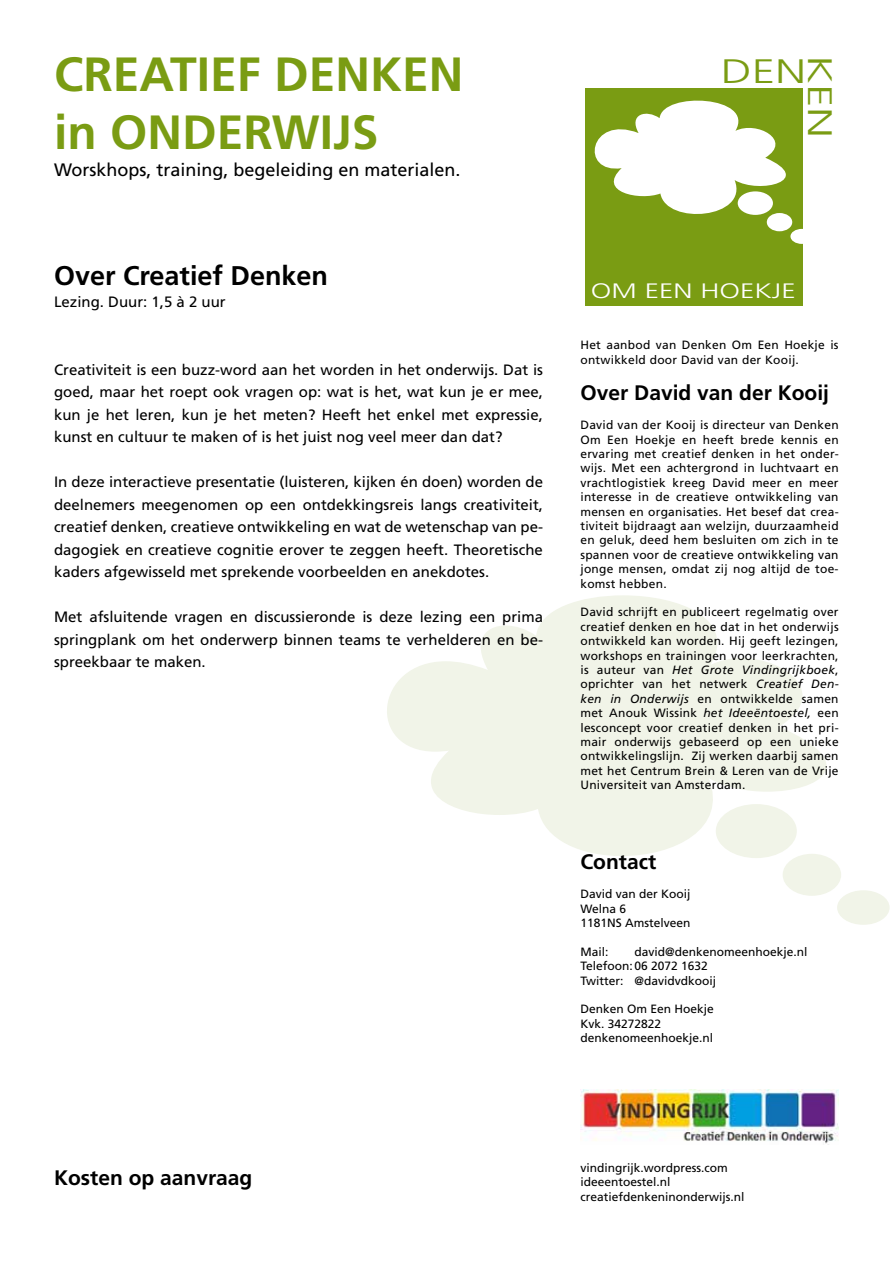
<style>
.page{position:relative;width:893px;height:1263px;background:#fff}
.page>*{position:absolute;margin:0;border:0;box-sizing:border-box;transform-origin:0 0}
.t1{font:700 48px/57.6px "Frutiger";color:#7a9c13}
.t2{font:300 33.9px "Frutiger";color:#7a9c13;scale:1.38 1}
.t3{font:700 27px "Frutiger";color:#000}
.t4{font:700 21px "Frutiger";color:#000}
.t5{font:300 20.85px "Frutiger";color:#fff;scale:1.37 1}
.t6{font:18px "Frutiger";color:#000}
.t7{font:15px/22.5px "Frutiger";color:#000;text-align:justify}
.t8{font:12px/14.4px "Frutiger";color:#000}
.t9{font:12px/14.4px "Frutiger";letter-spacing:.02em;color:#000}
.s1{font-style:italic}
</style>
<div class="page">
<img style="left:580px;top:1090px;width:259px;height:55px">
<svg style="left:387px;top:595px;width:440px;height:261px;fill:#f1f4e8"></svg>
<div style="left:716px;top:804px;width:81px;height:54px;background:#f1f4e8;border-radius:50%"></div>
<div style="left:783px;top:854px;width:58px;height:42px;background:#f1f4e8;border-radius:50%"></div>
<div style="left:837px;top:890px;width:53px;height:35px;background:#f1f4e8;border-radius:50%"></div>
<div style="left:585px;top:88px;width:218px;height:218px;background:#7a9c13"></div>
<svg style="left:594px;top:100px;width:199px;height:126px"></svg>
<div style="left:738px;top:191px;width:35px;height:24px;background:#fff;border-radius:50%"></div>
<div style="left:767px;top:213px;width:25px;height:18px;background:#fff;border-radius:50%"></div>
<div style="left:790px;top:229px;width:23px;height:15px;background:#fff;border-radius:50%"></div>
<h1 class="t1" style="left:54px;top:45px;width:411px">CREATIEF DENKEN in ONDERWIJS</h1>
<h3 class="t6" style="left:54px;top:159px;width:408px">Worskhops, training, begeleiding en materialen.</h3>
<h3 class="t3" style="left:54px;top:259px;width:276px">Over Creatief Denken</h3>
<p class="t7" style="left:54px;top:291px;width:173px">Lezing. Duur: 1,5 à 2 uur</p>
<p class="t7" style="left:54px;top:358px;width:491px">Creativiteit is een buzz-word aan het worden in het onderwijs. Dat is goed, maar het roept ook vragen op: wat is het, wat kun je er mee, kun je het leren, kun je het meten? Heeft het enkel met expressie, kunst en cultuur te maken of is het juist nog veel meer dan dat?</p>
<p class="t7" style="left:54px;top:471px;width:491px">In deze interactieve presentatie (luisteren, kijken én doen) worden de deelnemers meegenomen op een ontdekkingsreis langs creativiteit, creatief denken, creatieve ontwikkeling en wat de wetenschap van pe&shy;dagogiek en creatieve cognitie erover te zeggen heeft. Theoretische kaders afgewisseld met sprekende voorbeelden en anekdotes.</p>
<p class="t7" style="left:54px;top:606px;width:490px">Met afsluitende vragen en discussieronde is deze lezing een prima springplank om het onderwerp binnen teams te verhelderen en be&shy;spreekbaar te maken.</p>
<h2 class="t2" style="left:721px;top:52px;width:63px">DEN</h2>
<h2 class="t2" style="left:839px;top:55px;width:62px;rotate:90deg">KEN</h2>
<h3 class="t5" style="left:591px;top:279px;width:151px">OM EEN HOEKJE</h3>
<p class="t9" style="left:580px;top:338px;width:260px">Het aanbod van Denken Om Een Hoekje is ontwikkeld door David van der Kooij.</p>
<h3 class="t4" style="left:580px;top:381px;width:250px">Over David van der Kooij</h3>
<p class="t8" style="left:580px;top:418px;width:260px;text-align:justify">David van der Kooij is directeur van Denken Om Een Hoekje en heeft brede kennis en ervaring met creatief denken in het onder&shy;wijs. Met een achtergrond in luchtvaart en vrachtlogistiek kreeg David meer en meer interesse in de creatieve ontwikkeling van mensen en organisaties. Het besef dat crea&shy;tiviteit bijdraagt aan welzijn, duurzaamheid en geluk, deed hem besluiten om zich in te spannen voor de creatieve ontwikkeling van jonge mensen, omdat zij nog altijd de toe&shy;komst hebben.</p>
<p class="t8" style="left:580px;top:605px;width:260px;text-align:justify">David schrijft en publiceert regelmatig over creatief denken en hoe dat in het onderwijs ontwikkeld kan worden. Hij geeft lezingen, workshops en trainingen voor leerkrachten, is auteur van <span class="s1">Het Grote Vindingrijkboek</span>, oprichter van het netwerk <span class="s1">Creatief Den&shy;ken in Onderwijs</span> en ontwikkelde samen met Anouk Wissink <span class="s1">het Ideeëntoestel,</span> een lesconcept voor creatief denken in het pri&shy;mair onderwijs gebaseerd op een unieke ontwikkelingslijn. Zij werken daarbij samen met het Centrum Brein &amp; Leren van de Vrije Universiteit van Amsterdam.</p>
<h3 class="t4" style="left:580px;top:850px;width:77px">Contact</h3>
<p class="t8" style="left:580px;top:887px;width:112px">David van der Kooij<br>Welna 6<br>1181NS Amstelveen</p>
<p class="t8" style="left:580px;top:944px;width:30px">Mail:</p>
<p class="t8" style="left:580px;top:944px;width:228px;text-indent:54px">david@denkenomeenhoekje.nl<br>Telefoon:06 2072 1632<br>Twitter: @davidvdkooij</p>
<p class="t8" style="left:580px;top:1002px;width:135px">Denken Om Een Hoekje<br>Kvk. 34272822 denkenomeenhoekje.nl</p>
<h3 class="t4" style="left:54px;top:1165px;width:200px">Kosten op aanvraag</h3>
<p class="t8" style="left:580px;top:1160px;width:166px">vindingrijk.wordpress.com ideeentoestel.nl creatiefdenkeninonderwijs.nl</p>
</div>
